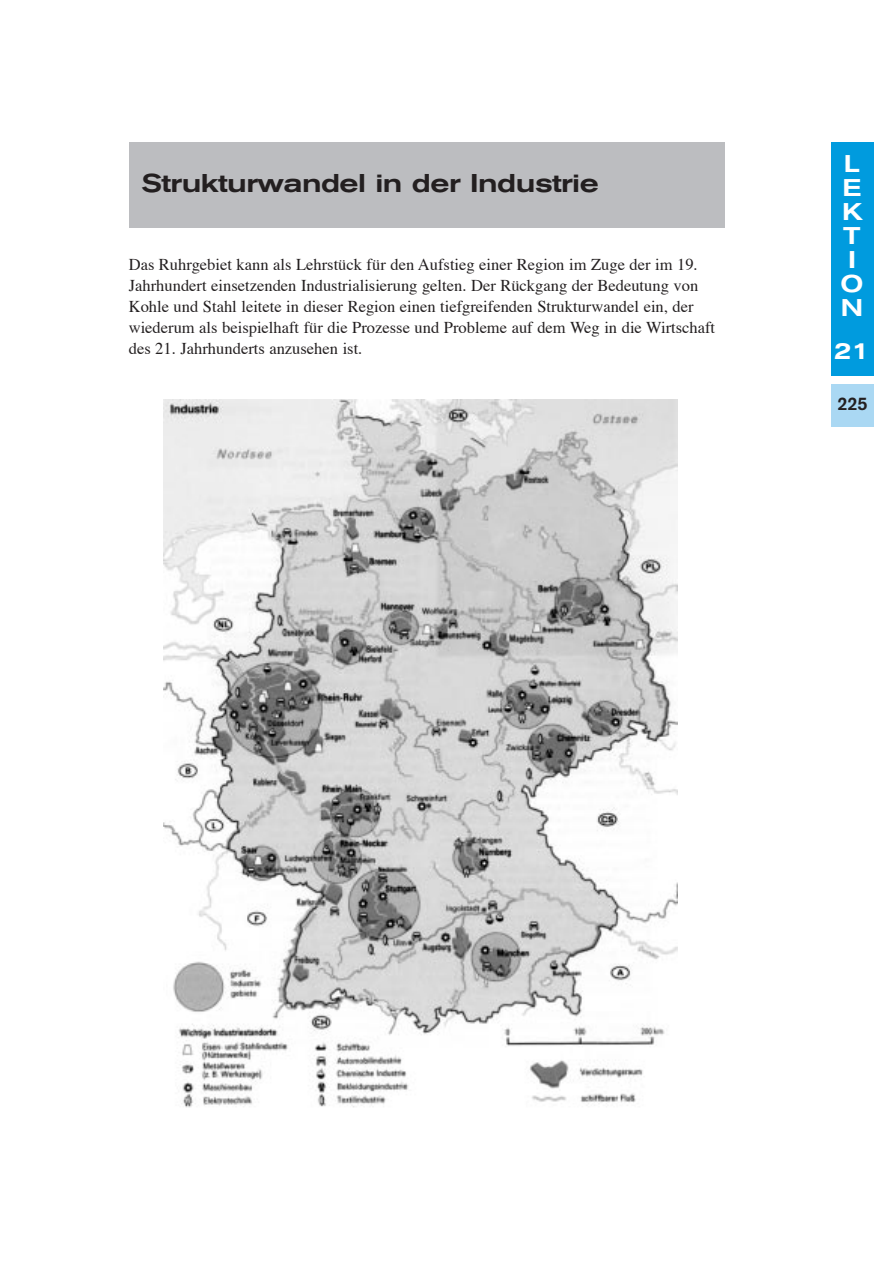
<style>
.page{position:relative;width:893px;height:1263px;background:#fff}
.page>*{position:absolute;margin:0;border:0;box-sizing:border-box;transform-origin:0 0}
.t1{font:500 expanded 25.5px "Akzidenz Grotesk BE";letter-spacing:-.025em;color:#231f20}
.t2{font:500 expanded 24px/24px "Akzidenz Grotesk BE";color:#fff;text-align:center}
.t3{font:700 18px "Akzidenz Grotesk";color:#231f20}
.t4{font:16.5px/21px "Times";color:#231f20}
</style>
<div class="page">
<div style="left:830px;top:384px;width:43px;height:42px;background:#aad8f3"></div>
<div style="left:830px;top:142px;width:43px;height:234px;background:#009bde"></div>
<div style="left:129px;top:142px;width:595px;height:86px;background:#bcbdc0"></div>
<img style="left:163px;top:399px;width:514px;height:709px">
<h1 class="t1" style="left:141px;top:174px;width:459px">Strukturwandel in der Industrie</h1>
<p class="t4" style="left:129px;top:256px;width:588px">Das Ruhrgebiet kann als Lehrstück für den Aufstieg einer Region im Zuge der im 19.<br>Jahrhundert einsetzenden Industrialisierung gelten. Der Rückgang der Bedeutung von Kohle und Stahl leitete in dieser Region einen tiefgreifenden Strukturwandel ein, der wiederum als beispielhaft für die Prozesse und Probleme auf dem Weg in die Wirtschaft des 21. Jahrhunderts anzusehen ist.</p>
<h2 class="t2" style="left:840px;top:154px;width:24px">L<br>E<br>K<br>T<br>I<br>O<br>N</h2>
<h2 class="t2" style="left:834px;top:341px;width:37px">21</h2>
<p class="t3" style="left:837px;top:397px;width:32px">225</p>
</div>
